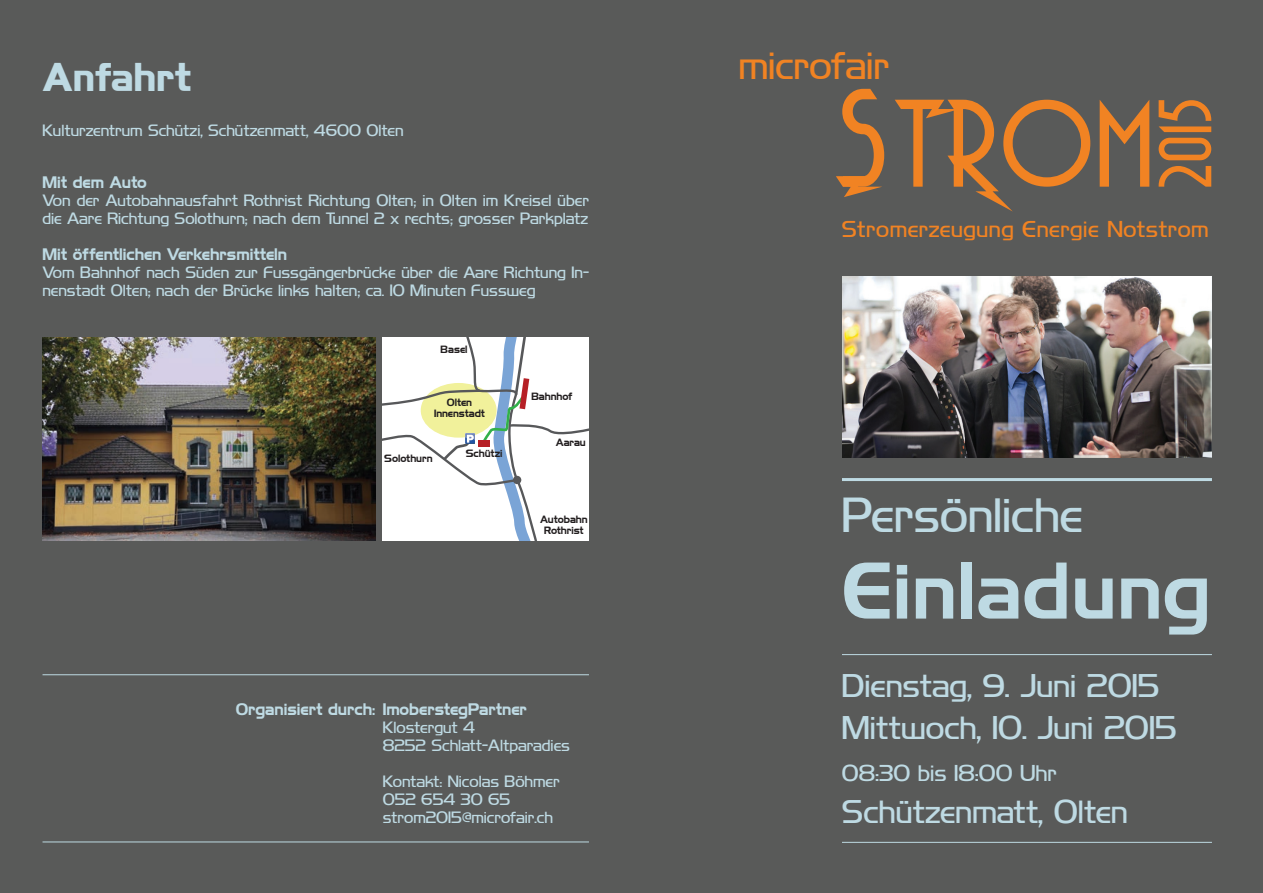
<style>
.page{position:relative;width:1263px;height:893px;background:#595a59}
.page>*{position:absolute;margin:0;border:0;box-sizing:border-box;transform-origin:0 0}
.t1{font:143.1px "Electrorocket";color:#f18323}
.t2{font:127.2px "Electrorocket";color:#f18323}
.t3{font:77.1px "Electrorocket";color:#f18323}
.t4{font:72px "Highland Gothic FLF";letter-spacing:.02em;color:#bedae3}
.t5{font:45px "Highland Gothic Light FLF";color:#bedae3}
.t6{font:36px "Highland Gothic Light FLF";color:#f18323}
.t7{font:700 36px "Highland Gothic FLF";color:#bedae3}
.t8{font:30px/42px "Highland Gothic Light FLF";color:#bedae3}
.t9{font:21px "Highland Gothic Light FLF";letter-spacing:.03em;color:#f18323}
.t10{font:21px "Highland Gothic Light FLF";color:#bedae3}
.t11{font:15px/18px "Highland Gothic Light FLF";color:#bedae3}
.t12{font:15px "Highland Gothic FLF";color:#bedae3}
.t13{font:9.45px/11.4px "Highland Gothic FLF";color:#231f20;text-align:center}
.s1{font-size:143.1px}
</style>
<div class="page">
<hr style="left:842px;top:478px;width:370px;height:3px;background:#bedae3">
<hr style="left:842px;top:842px;width:370px;height:1px;background:#bedae3">
<hr style="left:842px;top:654px;width:370px;height:1px;background:#bedae3">
<hr style="left:43px;top:674px;width:546px;height:1px;background:#bedae3">
<hr style="left:43px;top:842px;width:546px;height:1px;background:#bedae3">
<img style="left:43px;top:337px;width:332px;height:203px">
<svg style="left:383px;top:337px;width:206px;height:203px;background:#eff1ed"></svg>
<img style="left:842px;top:276px;width:370px;height:182px">
<h3 class="t7" style="left:43px;top:51px;width:151px">Anfahrt</h3>
<p class="t11" style="left:43px;top:120px;width:363px">Kulturzentrum Schützi, Schützenmatt, 4600 Olten</p>
<p class="t12" style="left:43px;top:171px;width:106px">Mit dem Auto</p>
<p class="t11" style="left:43px;top:190px;width:548px">Von der Autobahnausfahrt Rothrist Richtung Olten; in Olten im Kreisel über die Aare Richtung Solothurn; nach dem Tunnel 2 x rechts; grosser Parkplatz</p>
<p class="t12" style="left:43px;top:243px;width:246px">Mit öffentlichen Verkehrsmitteln</p>
<p class="t11" style="left:43px;top:262px;width:548px">Vom Bahnhof nach Süden zur Fussgängerbrücke über die Aare Richtung In&shy;nenstadt Olten; nach der Brücke links halten; ca. 10 Minuten Fussweg</p>
<p class="t13" style="left:441px;top:343px;width:28px">Basel</p>
<p class="t13" style="left:434px;top:396px;width:52px">Olten<br>Innenstadt</p>
<p class="t13" style="left:384px;top:452px;width:50px">Solothurn</p>
<p class="t13" style="left:466px;top:447px;width:38px">Schützi</p>
<p class="t13" style="left:531px;top:391px;width:43px">Bahnhof</p>
<p class="t13" style="left:556px;top:436px;width:31px">Aarau</p>
<p class="t13" style="left:540px;top:513px;width:49px">Autobahn<br>Rothrist</p>
<p class="t12" style="left:236px;top:698px;width:293px">Organisiert durch: ImoberstegPartner</p>
<p class="t11" style="left:383px;top:717px;width:189px">Klostergut 4<br>8252 Schlatt-Altparadies</p>
<p class="t11" style="left:383px;top:771px;width:179px">Kontakt: Nicolas Böhmer<br>052 654 30 65 strom2015@microfair.ch</p>
<h3 class="t6" style="left:738px;top:40px;width:153px">microfair</h3>
<h2 class="t2" style="left:842px;top:62px;width:318px"><span class="s1">S</span>TROM</h2>
<h3 class="t3" style="left:1136px;top:187px;width:94px;rotate:-90deg">2015</h3>
<h1 class="t1" style="left:809px;top:134px;width:88px">TT</h1>
<h3 class="t9" style="left:842px;top:215px;width:368px">Stromerzeugung Energie Notstrom</h3>
<h3 class="t5" style="left:842px;top:484px;width:242px">Persönliche</h3>
<h3 class="t4" style="left:842px;top:539px;width:369px">Einladung</h3>
<h3 class="t8" style="left:842px;top:662px;width:336px">Dienstag, 9. Juni 2015<br>Mittwoch, 10. Juni 2015</h3>
<h3 class="t10" style="left:842px;top:758px;width:216px">08:30 bis 18:00 Uhr</h3>
<h3 class="t8" style="left:842px;top:788px;width:287px">Schützenmatt, Olten</h3>
</div>
